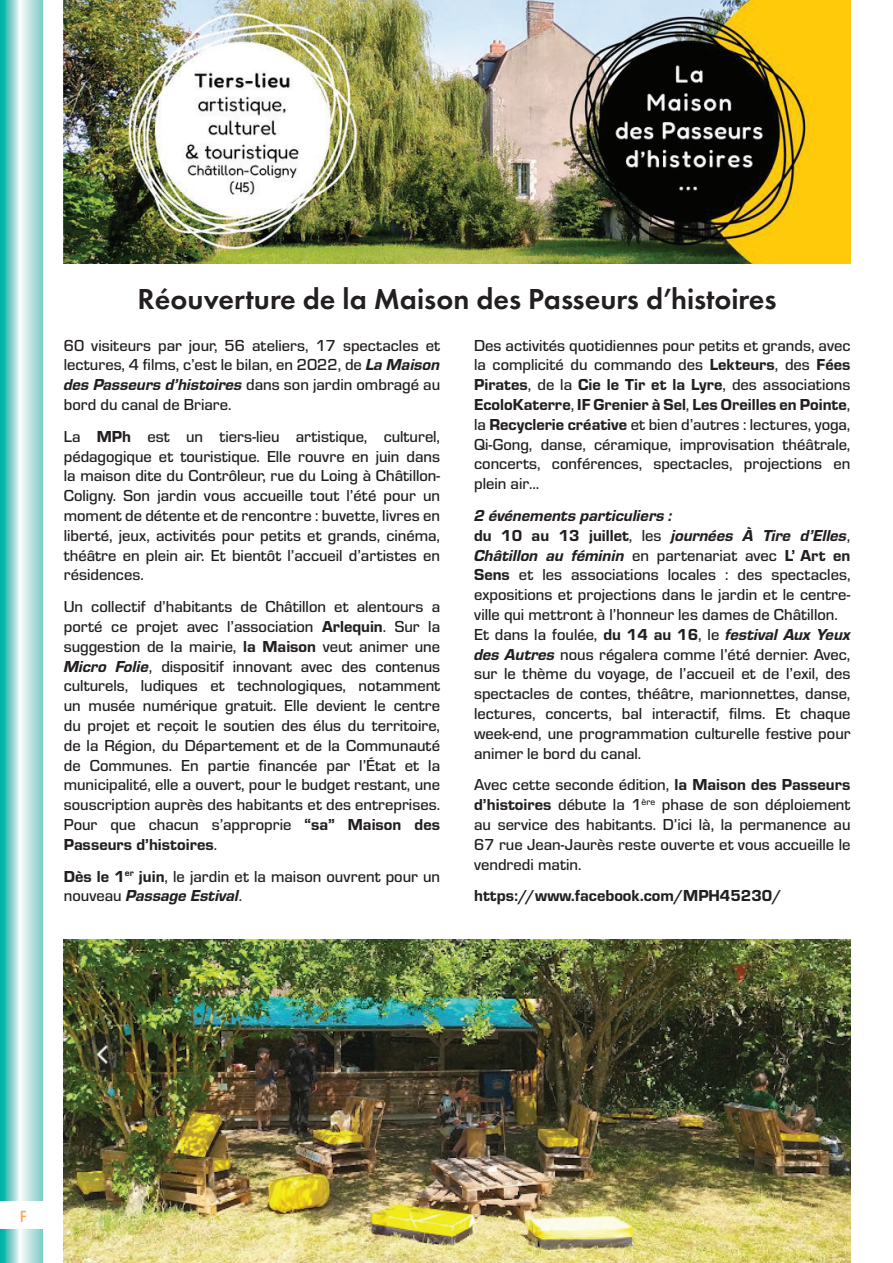
<style>
.page{position:relative;width:893px;height:1263px;background:#fff}
.page>*{position:absolute;margin:0;border:0;box-sizing:border-box;transform-origin:0 0}
.t1{font:600 30px "Futura PT";color:#231f20}
.t2{font:500 16.5px/19.8px "Eurostile";color:#231f20}
.t3{font:16.5px/19.8px "Eurostile Hea Ita";color:#231f20}
.t4{font:16.5px/19.8px "Eurostile Hea";color:#231f20}
.t5{font:700 16.5px "Cholla Sans OT";color:#f9a64a}
.s1{font-family:"Eurostile Hea Ita";font-weight:400}
.s2{font-family:"Eurostile";font-weight:500}
.s3{font-family:"Eurostile Hea";font-weight:400}
.s4{font-family:"Eurostile Hea"}
</style>
<div class="page">
<svg style="left:0;top:0;width:43px;height:1263px;background:#97d9d5"></svg>
<div style="left:0;top:1201px;width:43px;height:28px;background:#fff"></div>
<img style="left:64px;top:0;width:786px;height:264px">
<img style="left:64px;top:940px;width:786px;height:323px">
<h1 class="t1" style="left:138px;top:280px;width:640px">Réouverture de la Maison des Passeurs d’histoires</h1>
<p class="t2" style="left:64px;top:334px;width:378px">60 visiteurs par jour, 56 ateliers, 17 spectacles et lectures, 4 films, c’est le bilan, en 2022, de <span class="s1">La Maison</span></p>
<p class="t3" style="left:64px;top:374px;width:378px">des Passeurs d’histoires <span class="s2">dans son jardin ombragé au</span></p>
<p class="t2" style="left:64px;top:388px;width:378px;line-height:31.8px">bord du canal de Briare.<br>La <span class="s3">MPh</span> est un tiers-lieu artistique, culturel,</p>
<p class="t2" style="left:64px;top:445px;width:378px;text-align:justify">pédagogique et touristique. Elle rouvre en juin dans la maison dite du Contrôleur, rue du Loing à Châtillon-Coligny. Son jardin vous accueille tout l’été pour un moment de détente et de rencontre : buvette, livres en liberté, jeux, activités pour petits et grands, cinéma, théâtre en plein air. Et bientôt l’accueil d’artistes en résidences.</p>
<p class="t2" style="left:64px;top:596px;width:378px;text-align:justify">Un collectif d’habitants de Châtillon et alentours a porté ce projet avec l’association <span class="s3">Arlequin</span>. Sur la suggestion de la mairie, <span class="s3">la Maison</span> veut animer une <span class="s1">Micro Folie</span>, dispositif innovant avec des contenus culturels, ludiques et technologiques, notamment un musée numérique gratuit. Elle devient le centre du projet et reçoit le soutien des élus du territoire, de la Région, du Département et de la Communauté de Communes. En partie financée par l’État et la municipalité, elle a ouvert, pour le budget restant, une souscription auprès des habitants et des entreprises.<br>Pour que chacun s’approprie <span class="s3">“sa” Maison des</span></p>
<p class="t4" style="left:64px;top:833px;width:155px">Passeurs d’histoires<span class="s2">.</span></p>
<p class="t2" style="left:64px;top:865px;width:378px"><span class="s3">Dès le 1</span><sup>er</sup> <span class="s3">juin</span>, le jardin et la maison ouvrent pour un</p>
<p class="t3" style="left:64px;top:885px;width:180px"><span class="s2">nouveau</span> Passage Estival<span class="s2">.</span></p>
<p class="t2" style="left:474px;top:334px;width:378px">Des activités quotidiennes pour petits et grands, avec la complicité du commando des <span class="s3">Lekteurs</span>, des <span class="s3">Fées</span></p>
<p class="t4" style="left:474px;top:374px;width:378px">Pirates<span class="s2">, de la</span> Cie le Tir et la Lyre<span class="s2">, des associations<br></span>EcoloKaterre<span class="s2">,</span> IF Grenier à Sel<span class="s2">,</span> Les Oreilles en Pointe<span class="s2">,</span></p>
<p class="t2" style="left:474px;top:413px;width:378px;text-align:justify">la <span class="s3">Recyclerie créative</span> et bien d’autres : lectures, yoga, Qi-Gong, danse, céramique, improvisation théâtrale, concerts, conférences, spectacles, projections en plein air…</p>
<p class="t3" style="left:474px;top:504px;width:378px">2 événements particuliers :<br><span class="s4">du 10 au 13 juillet</span><span class="s2">, les</span> journées À Tire d’Elles<span class="s2">,<br></span>Châtillon au féminin <span class="s2">en partenariat avec</span> <span class="s4">L’ Art en</span></p>
<p class="t2" style="left:474px;top:564px;width:378px"><span class="s3">Sens</span> et les associations locales : des spectacles, expositions et projections dans le jardin et le centre&shy;ville qui mettront à l’honneur les dames de Châtillon.<br>Et dans la foulée, <span class="s3">du 14 au 16</span>, le <span class="s1">festival Aux Yeux des Autres</span> nous régalera comme l’été dernier. Avec, sur le thème du voyage, de l’accueil et de l’exil, des spectacles de contes, théâtre, marionnettes, danse, lectures, concerts, bal interactif, films. Et chaque week-end, une programmation culturelle festive pour animer le bord du canal.</p>
<p class="t2" style="left:474px;top:774px;width:378px;text-align:justify">Avec cette seconde édition, <span class="s3">la Maison des Passeurs d’histoires</span> débute la 1<sup>ère</sup> phase de son déploiement au service des habitants. D’ici là, la permanence au 67 rue Jean-Jaurès reste ouverte et vous accueille le vendredi matin.</p>
<p class="t4" style="left:474px;top:885px;width:309px">https://www.facebook.com/MPH45230/</p>
<p class="t5" style="left:20px;top:1208px;width:8px">F</p>
</div>
